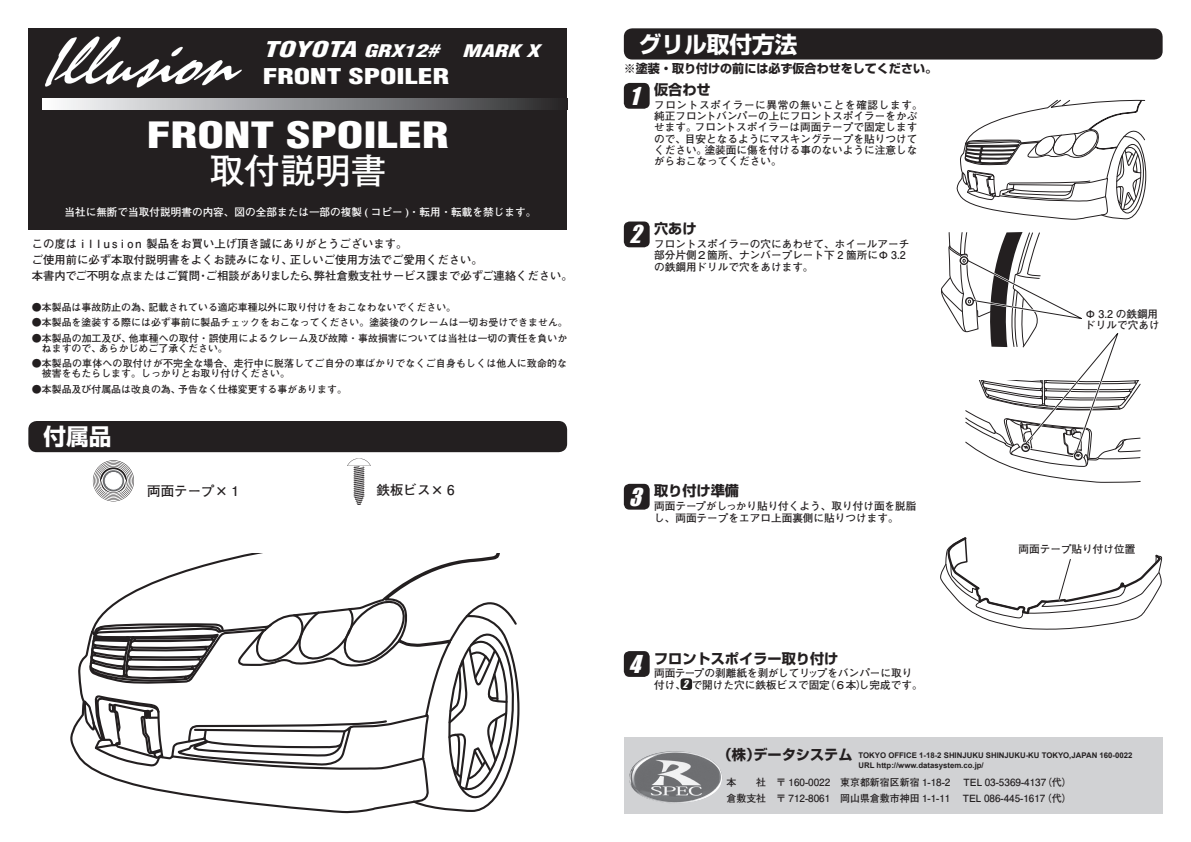
<style>
.page{position:relative;width:1191px;height:842px;background:#fff}
.page>*{position:absolute;margin:0;border:0;box-sizing:border-box;transform-origin:0 0}
.ノーマル{font:900 condensed 35.4px "Helvetica";color:#fff;scale:1.35 1}
.ノーマル-2{font:700 35.4px "Futo Go B101 Pro";color:#fff}
.ノーマル-3{font:700 22.7px "Shin Go Pro";color:#fff}
.ノーマル-4{font:italic 22.7px "Impact";color:#fff}
.ノーマル-5{font:italic 900 condensed 21.3px "Helvetica";color:#fff;scale:1.39 1}
.ノーマル-6{font:900 condensed 21.3px "Helvetica";color:#fff;scale:1.39 1}
.ノーマル-7{font:italic 900 condensed 17px "Helvetica";color:#fff;scale:1.39 1}
.ノーマル-8{font:700 14.2px "Shin Go Pro";color:#231f20}
.ノーマル-9{font:700 13.5px "Futo Go B101 Pro";color:#231f20}
.ノーマル-10{font:700 12px "Shin Go Pro";color:#231f20}
.ノーマル-11{font:700 11.3px "Futo Go B101 Pro";color:#231f20}
.ノーマル-12{font:700 10.6px/11.3px "Futo Go B101 Pro";color:#231f20}
.ノーマル-13{font:700 10.6px "Futo Go B101 Pro";color:#fff}
.ノーマル-14{font:700 9.9px/9.9px "Futo Go B101 Pro";color:#231f20}
.ノーマル-15{font:700 9.9px/9.9px "Futo Go B101 Pro";letter-spacing:.02em;color:#231f20}
.ノーマル-16{font:italic 9.9px "Impact";color:#fff}
.ノーマル-17{font:700 7.8px "Arial";color:#231f20}
.s1{font-size:17px}
</style>
<div class="page">
<div style="left:28px;top:28px;width:539px;height:202px;background:#231f20"></div>
<svg style="left:43px;top:98px;width:511px;height:11px;background:#97989a"></svg>
<div style="left:624px;top:737px;width:538px;height:77px;background:#d1d2d4"></div>
<img style="left:629px;top:751px;width:93px;height:52px">
<div style="left:624px;top:28px;width:538px;height:32px;background:#231f20;border-radius:9px"></div>
<div style="left:624px;top:83px;width:25px;height:26px;background:#231f20;border-radius:6px"></div>
<img style="left:45px;top:36px;width:197px;height:52px">
<svg style="left:956px;top:99px;width:190px;height:121px"></svg>
<div style="left:624px;top:221px;width:25px;height:26px;background:#231f20;border-radius:6px"></div>
<svg style="left:941px;top:232px;width:199px;height:251px"></svg>
<div style="left:624px;top:484px;width:25px;height:26px;background:#231f20;border-radius:6px"></div>
<svg style="left:940px;top:537px;width:222px;height:93px"></svg>
<div style="left:624px;top:651px;width:25px;height:26px;background:#231f20;border-radius:6px"></div>
<div style="left:680px;top:678px;width:12px;height:12px;background:#231f20;border-radius:3px"></div>
<svg style="left:93px;top:460px;width:41px;height:41px"></svg>
<svg style="left:94px;top:461px;width:39px;height:39px"></svg>
<div style="left:94px;top:461px;width:39px;height:40px;border:1px solid #fff;border-radius:50%"></div>
<svg style="left:95px;top:463px;width:37px;height:36px"></svg>
<div style="left:95px;top:462px;width:37px;height:37px;border:1px solid #fff;border-radius:50%"></div>
<svg style="left:97px;top:464px;width:33px;height:34px"></svg>
<div style="left:96px;top:464px;width:34px;height:34px;border:1px solid #fff;border-radius:50%"></div>
<svg style="left:98px;top:465px;width:31px;height:31px"></svg>
<div style="left:98px;top:465px;width:31px;height:31px;border:1px solid #fff;border-radius:50%"></div>
<svg style="left:99px;top:467px;width:28px;height:28px"></svg>
<div style="left:99px;top:467px;width:29px;height:28px;border:1px solid #fff;border-radius:50%"></div>
<svg style="left:101px;top:473px;width:25px;height:20px"></svg>
<div style="left:101px;top:473px;width:25px;height:21px;border:1px solid #fff;border-radius:50%"></div>
<svg style="left:102px;top:470px;width:23px;height:22px"></svg>
<div style="left:102px;top:469px;width:23px;height:23px;border:1px solid #fff;border-radius:50%"></div>
<div style="left:105px;top:472px;width:17px;height:17px;background:#fff;border-radius:50%"></div>
<div style="left:105px;top:472px;width:17px;height:17px;border:1px solid #fff;border-radius:50%"></div>
<img style="left:347px;top:458px;width:23px;height:47px">
<div style="left:28px;top:421px;width:539px;height:31px;background:#231f20;border-radius:9px"></div>
<div style="left:1021px;top:443px;width:9px;height:9px;border:1px solid #231f20;border-radius:50%"></div>
<div style="left:1073px;top:451px;width:9px;height:9px;border:1px solid #231f20;border-radius:50%"></div>
<div style="left:959px;top:256px;width:9px;height:9px;border:1px solid #231f20;border-radius:50%"></div>
<div style="left:965px;top:297px;width:9px;height:9px;border:1px solid #231f20;border-radius:50%"></div>
<svg style="left:70px;top:553px;width:430px;height:261px"></svg>
<svg style="left:83px;top:598px;width:436px;height:215px"></svg>
<p class="ノーマル-5" style="left:263px;top:36px;width:128px">TOYOTA <span class="s1">GRX12#</span></p>
<p class="ノーマル-7" style="left:462px;top:40px;width:57px">MARK X</p>
<p class="ノーマル-6" style="left:263px;top:63px;width:136px">FRONT SPOILER</p>
<p class="ノーマル" style="left:147px;top:113px;width:225px">FRONT SPOILER</p>
<p class="ノーマル-2" style="left:209px;top:142px;width:179px">取付説明書</p>
<p class="ノーマル-13" style="left:64px;top:204px;width:473px">当社に無断で当取付説明書の内容、図の全部または一部の複製 ( コピー )・転用・転載を禁じます。</p>
<p class="ノーマル-11" style="left:32px;top:235px;width:377px">この度はｉｌｌｕｓｉｏｎ製品をお買い上げ頂き誠にありがとうございます。</p>
<p class="ノーマル-11" style="left:32px;top:251px;width:452px">ご使用前に必ず本取付説明書をよくお読みになり、正しいご使用方法でご愛用ください。</p>
<p class="ノーマル-11" style="left:32px;top:266px;width:542px">本書内でご不明な点またはご質問・ご相談がありましたら、弊社倉敷支社サービス課まで必ずご連絡ください。</p>
<p class="ノーマル-14" style="left:32px;top:301px;width:426px">●本製品は事故防止の為、記載されている適応車種以外に取り付けをおこなわないでください。</p>
<p class="ノーマル-14" style="left:32px;top:316px;width:537px">●本製品を塗装する際には必ず事前に製品チェックをおこなってください。塗装後のクレームは一切お受けできません。</p>
<p class="ノーマル-14" style="left:42px;top:332px;width:527px;text-indent:-10px">●本製品の加工及び、他車種への取付・誤使用によるクレーム及び故障・事故損害については当社は一切の責任を負いかねますので、あらかじめご了承ください。</p>
<p class="ノーマル-15" style="left:42px;top:357px;width:527px;text-indent:-10px">●本製品の車体への取付けが不完全な場合、走行中に脱落してご自分の車ばかりでなくご自身もしくは他人に致命的な被害をもたらします。しっかりとお取り付けください。</p>
<p class="ノーマル-14" style="left:32px;top:383px;width:317px">●本製品及び付属品は改良の為、予告なく仕様変更する事があります。</p>
<p class="ノーマル-3" style="left:43px;top:419px;width:70px">付属品</p>
<p class="ノーマル-9" style="left:147px;top:480px;width:93px">両面テープ× 1</p>
<p class="ノーマル-9" style="left:376px;top:479px;width:80px">鉄板ビス× 6</p>
<p class="ノーマル-3" style="left:639px;top:26px;width:160px">グリル取付方法</p>
<p class="ノーマル-10" style="left:624px;top:59px;width:315px">※塗装・取り付けの前には必ず仮合わせをしてください。</p>
<p class="ノーマル-8" style="left:654px;top:79px;width:58px">仮合わせ</p>
<p class="ノーマル-4" style="left:629px;top:82px;width:17px">1</p>
<p class="ノーマル-12" style="left:654px;top:97px;width:270px">フロントスポイラーに異常の無いことを確認します。純正フロントバンパーの上にフロントスポイラーをかぶせます。フロントスポイラーは両面テープで固定しますので、目安となるようにマスキングテープを貼りつけてください。塗装面に傷を付ける事のないように注意しながらおこなってください。</p>
<p class="ノーマル-4" style="left:629px;top:220px;width:20px">2</p>
<p class="ノーマル-8" style="left:654px;top:217px;width:44px">穴あけ</p>
<p class="ノーマル-12" style="left:654px;top:237px;width:257px">フロントスポイラーの穴にあわせて、ホイールアーチ部分片側２箇所、ナンバープレート下 2 箇所にΦ 3.2の鉄鋼用ドリルで穴をあけます。</p>
<p class="ノーマル-12" style="left:1085px;top:307px;width:75px">Φ 3.2 の鉄鋼用</p>
<p class="ノーマル-12" style="left:1085px;top:318px;width:76px">ドリルで穴あけ</p>
<p class="ノーマル-4" style="left:629px;top:483px;width:20px">3</p>
<p class="ノーマル-8" style="left:654px;top:480px;width:87px">取り付け準備</p>
<p class="ノーマル-12" style="left:654px;top:499px;width:264px">両面テープがしっかり貼り付くよう、取り付け面を脱脂し、両面テープをエアロ上面裏側に貼りつけます。</p>
<p class="ノーマル-12" style="left:1018px;top:542px;width:118px">両面テープ貼り付け位置</p>
<p class="ノーマル-4" style="left:629px;top:650px;width:20px">4</p>
<p class="ノーマル-8" style="left:654px;top:647px;width:186px">フロントスポイラー取り付け</p>
<p class="ノーマル-12" style="left:654px;top:666px;width:270px">両面テープの剥離紙を剥がしてリップをバンパーに取り付け、１で開けた穴に鉄板ビスで固定（６本）し完成です。</p>
<p class="ノーマル-16" style="left:683px;top:678px;width:9px">2</p>
<p class="ノーマル-8" style="left:717px;top:743px;width:136px">（株）データシステム</p>
<p class="ノーマル-17" style="left:858px;top:750px;width:275px">TOKYO OFFICE 1-18-2 SHINJUKU SHINJUKU-KU TOKYO,JAPAN 160-0022</p>
<p class="ノーマル-17" style="left:858px;top:761px;width:127px">URL http://www.datasystem.co.jp/</p>
<p class="ノーマル-14" style="left:726px;top:776px;width:347px">本　　社　〒 160-0022　東京都新宿区新宿 1-18-2　 TEL 03-5369-4137（代）</p>
<p class="ノーマル-14" style="left:726px;top:792px;width:347px">倉敷支社　〒 712-8061　岡山県倉敷市神田 1-1-11　 TEL 086-445-1617（代）</p>
</div>
